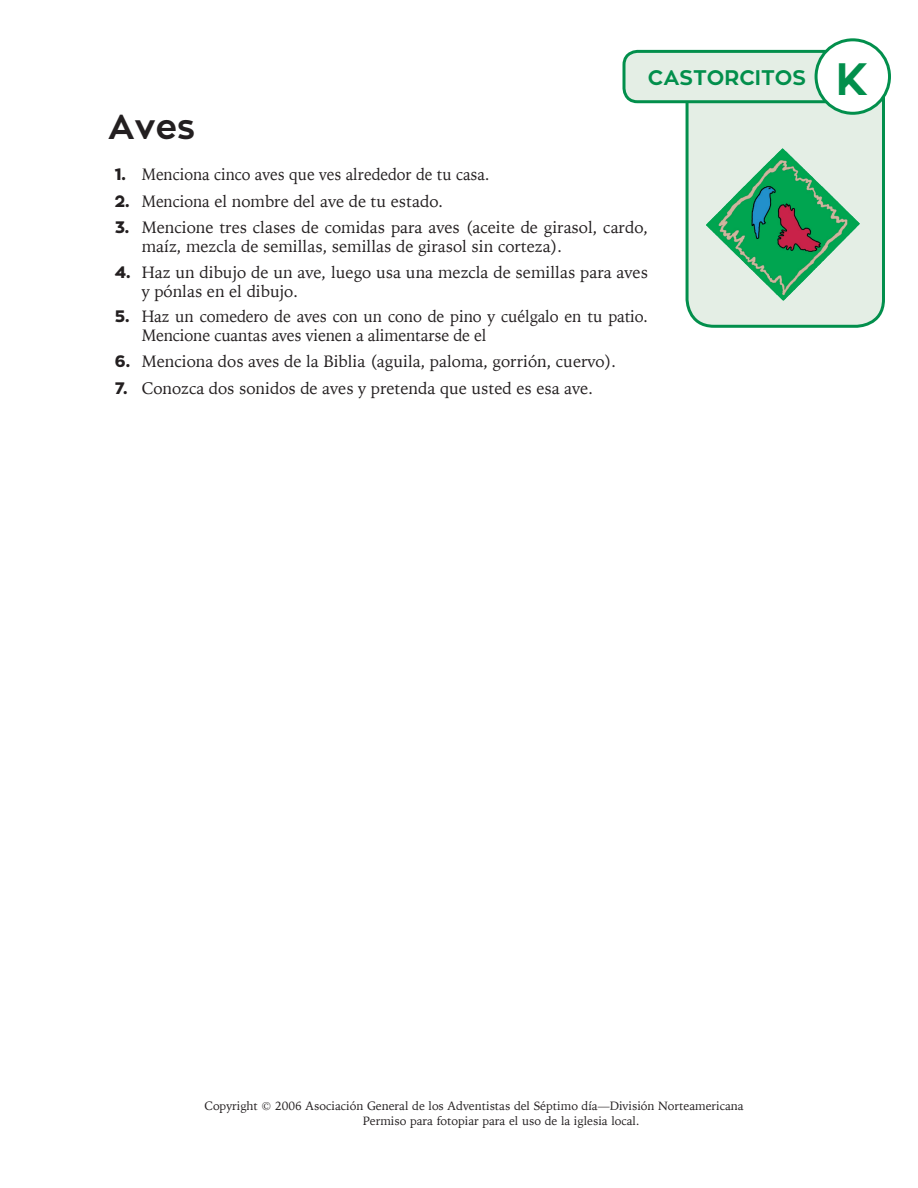
<style>
.page{position:relative;width:918px;height:1188px;background:#fff}
.page>*{position:absolute;margin:0;border:0;box-sizing:border-box;transform-origin:0 0}
.t1{font:700 34.5px "Zona Pro";color:#231f20}
.t2{font:700 21px "Zona Pro";color:#028f4c}
.t3{font:16.5px/18.8px "Iowan Old Style";color:#231f20}
.t4{font:16.5px "Iowan Old Style";color:#231f20;scale:.95 1}
.t5{font:12px/14.4px "Iowan Old Style";color:#231f20}
.s1{font-size:45px}
.s2{font-family:"Zona Pro";font-weight:800}
</style>
<div class="page">
<svg style="left:685px;top:92px;width:202px;height:236px;background:#d1e6d8"></svg>
<svg style="left:622px;top:48px;width:207px;height:57px;background:#c9e3d3"></svg>
<div style="left:816px;top:40px;width:74px;height:73px;background:#fff;border-radius:50%"></div>
<div style="left:815px;top:38px;width:76px;height:77px;border:3px solid #028f4c;border-radius:50%"></div>
<img style="left:702px;top:145px;width:160px;height:158px">
<p class="t2" style="left:648px;top:64px;width:222px">CASTORCITOS <span class="s1">K</span></p>
<h1 class="t1" style="left:108px;top:104px;width:89px">Aves</h1>
<p class="t4" style="left:115px;top:160px;width:396px"><span class="s2">1.</span> Menciona cinco aves que ves alrededor de tu casa.</p>
<p class="t4" style="left:115px;top:186px;width:347px"><span class="s2">2.</span> Menciona el nombre del ave de tu estado.</p>
<p class="t3" style="left:142px;top:217px;width:508px;line-height:19.5px;text-indent:-27px"><span class="s2">3.</span> Mencione tres clases de comidas para aves (aceite de girasol, cardo, maíz, mezcla de semillas, semillas de girasol sin corteza).</p>
<p class="t3" style="left:142px;top:262px;width:508px;text-indent:-27px"><span class="s2">4.</span> Haz un dibujo de un ave, luego usa una mezcla de semillas para aves y pónlas en el dibujo.</p>
<p class="t3" style="left:142px;top:306px;width:508px;text-indent:-27px"><span class="s2">5.</span> Haz un comedero de aves con un cono de pino y cuélgalo en tu patio.<br>Mencione cuantas aves vienen a alimentarse de el</p>
<p class="t3" style="left:115px;top:352px;width:503px"><span class="s2">6.</span> Menciona dos aves de la Biblia (aguila, paloma, gorrión, cuervo).</p>
<p class="t3" style="left:115px;top:378px;width:480px"><span class="s2">7.</span> Conozca dos sonidos de aves y pretenda que usted es esa ave.</p>
<p class="t5" style="left:363px;top:1099px;width:382px;text-indent:-158px">Copyright © 2006 Asociación General de los Adventistas del Séptimo día—División Norteamericana<br>Permiso para fotopiar para el uso de la iglesia local.</p>
</div>
